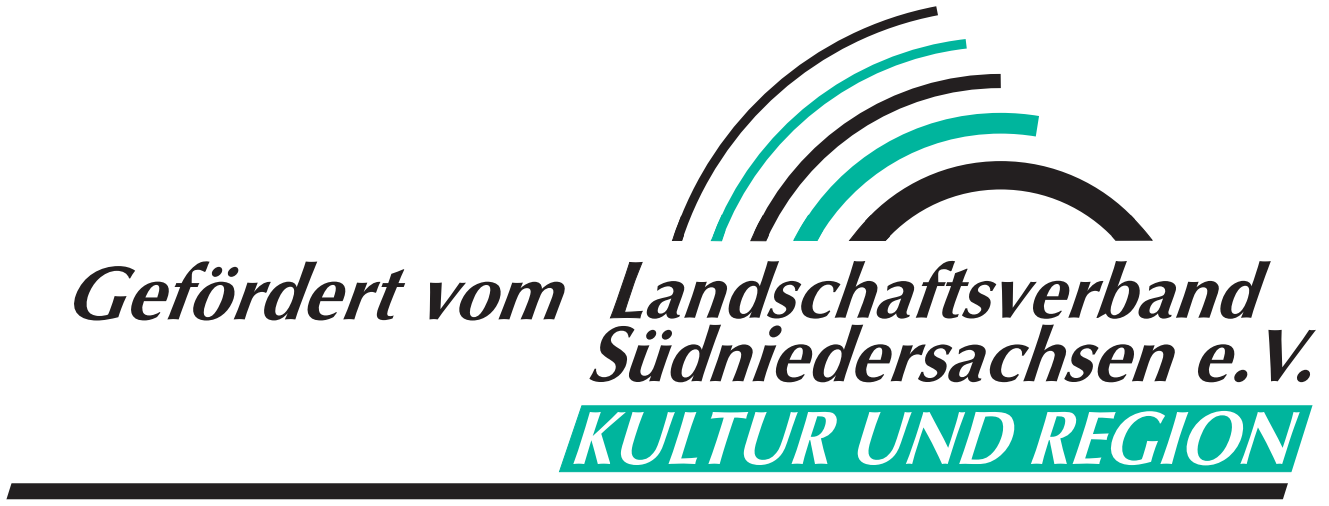
<style>
.page{position:relative;width:1329px;height:506px;background:#fff}
.page>*{position:absolute;margin:0;border:0;box-sizing:border-box;transform-origin:0 0}
.t1{font:italic 700 76.8px "Optima";color:#231f20}
.t2{font:italic 700 76px "Optima";letter-spacing:-.005em;color:#fff;scale:.91 1}
.t3{font:italic 700 75.2px/63.6px "Optima";color:#231f20;text-align:center}
.t4{font:italic 700 72px "Optima";color:#000}
.s1{font-size:79.2px}
.s2{font-size:76.8px;color:#231f20}
</style>
<div class="page">
<svg style="left:671px;top:6px;width:267px;height:235px"></svg>
<svg style="left:705px;top:33px;width:262px;height:209px"></svg>
<svg style="left:742px;top:67px;width:259px;height:175px"></svg>
<svg style="left:780px;top:102px;width:259px;height:140px"></svg>
<svg style="left:835px;top:147px;width:318px;height:95px"></svg>
<svg style="left:610px;top:262px;width:33px;height:56px"></svg>
<div style="left:559px;top:405px;width:699px;height:67px;background:#00b59d"></div>
<svg style="left:849px;top:215px;width:41px;height:26px"></svg>
<svg style="left:1112px;top:215px;width:40px;height:26px"></svg>
<svg style="left:750px;top:215px;width:19px;height:26px"></svg>
<svg style="left:793px;top:214px;width:30px;height:27px"></svg>
<svg style="left:672px;top:215px;width:12px;height:26px"></svg>
<svg style="left:711px;top:215px;width:14px;height:26px"></svg>
<div style="left:0;top:483px;width:1290px;height:16px;background:#231f20"></div>
<svg style="left:1258px;top:405px;width:55px;height:95px"></svg>
<svg style="left:0;top:483px;width:84px;height:17px"></svg>
<p class="t3" style="left:585px;top:267px;width:739px">andschaftsverband<br><span class="s1">S</span>üdniedersachsen e.V.</p>
<p class="t2" style="left:568px;top:406px;width:793px">KULTUR UND REGION</p>
<p class="t1" style="left:123px;top:261px;width:451px">efördert vom</p>
<p class="t4" style="left:63px;top:264px;width:477px"><span class="s2">G</span>Gefördert vom</p>
</div>
